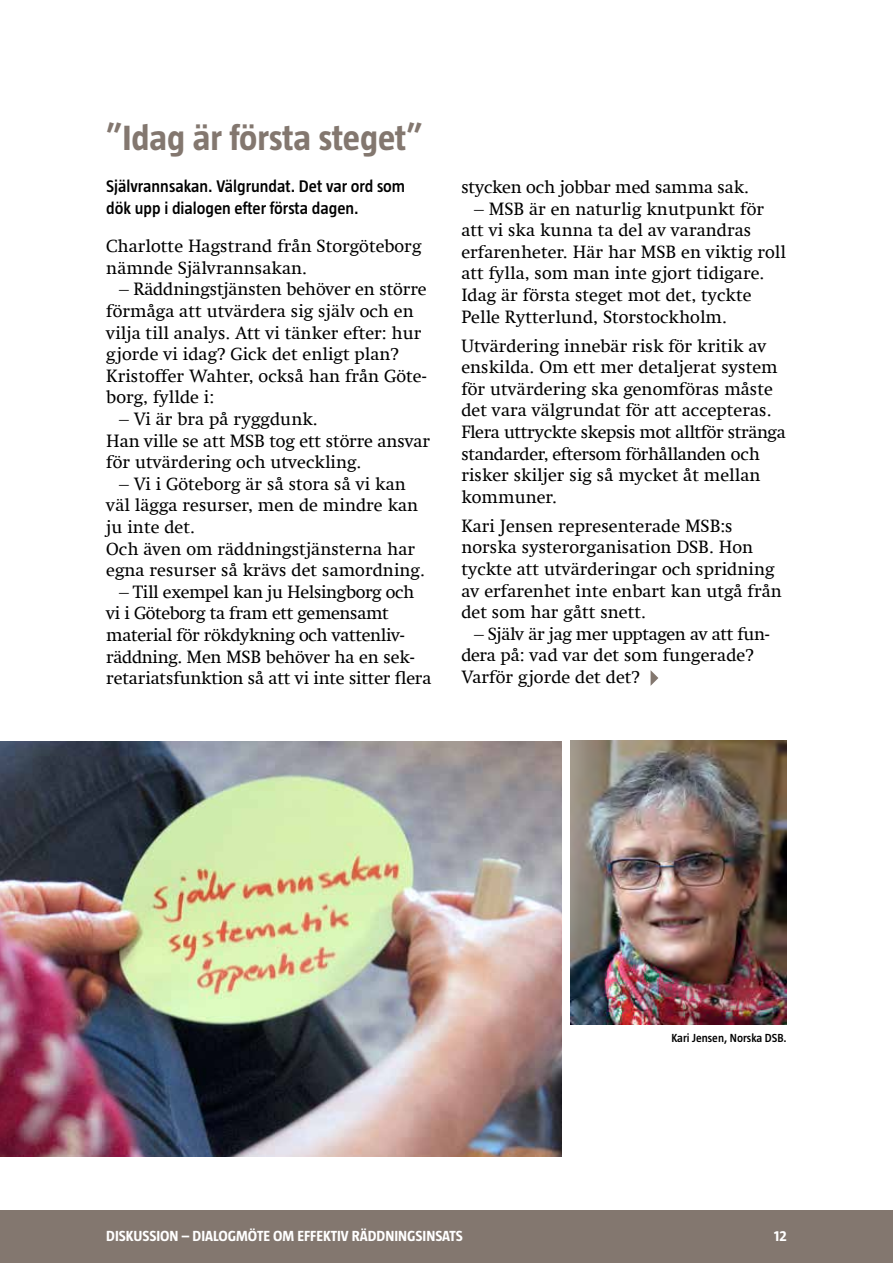
<style>
.page{position:relative;width:893px;height:1263px;background:#fff}
.page>*{position:absolute;margin:0;border:0;box-sizing:border-box;transform-origin:0 0}
.t1{font:700 36px "Taz";color:#83776f}
.t2{font:18px/21.6px "Swift Com";color:#000}
.t3{font:18px/21.6px "Swift Com";letter-spacing:-.02em;color:#000}
.t4{font:600 17.25px/21.6px "Taz";color:#000}
.t5{font:700 15px "Taz";color:#fff}
.t6{font:600 12px "Taz";color:#000}
</style>
<div class="page">
<div style="left:0;top:1210px;width:893px;height:53px;background:#83776f"></div>
<img style="left:0;top:741px;width:562px;height:416px">
<img style="left:571px;top:740px;width:216px;height:285px">
<svg style="left:651px;top:670px;width:7px;height:16px"></svg>
<h1 class="t1" style="left:106px;top:118px;width:318px">”Idag är första steget”</h1>
<p class="t4" style="left:106px;top:175px;width:300px">Självrannsakan. Välgrundat. Det var ord som dök upp i dialogen efter första dagen.</p>
<p class="t2" style="left:106px;top:235px;width:317px">Charlotte Hagstrand från Storgöteborg nämnde Självrannsakan.</p>
<p class="t2" style="left:106px;top:279px;width:322px;text-indent:13px">– Räddningstjänsten behöver en större förmåga att utvärdera sig själv och en vilja till analys. Att vi tänker efter: hur gjorde vi idag? Gick det enligt plan?<br>Kristoffer Wahter, också han från Göte&shy;borg, fyllde i:</p>
<p class="t2" style="left:106px;top:408px;width:325px;text-indent:13px">– Vi är bra på ryggdunk.<br>Han ville se att MSB tog ett större ansvar för utvärdering och utveckling.</p>
<p class="t2" style="left:106px;top:473px;width:320px;text-indent:13px">– Vi i Göteborg är så stora så vi kan väl lägga resurser, men de mindre kan ju inte det.<br>Och även om räddningstjänsterna har egna resurser så krävs det samordning.</p>
<p class="t3" style="left:106px;top:581px;width:327px;text-indent:13px">– Till exempel kan ju Helsingborg och vi i Göteborg ta fram ett gemensamt material för rökdykning och vattenliv&shy;räddning. Men MSB behöver ha en sek&shy;retariatsfunktion så att vi inte sitter flera</p>
<p class="t2" style="left:461px;top:176px;width:289px">stycken och jobbar med samma sak.</p>
<p class="t2" style="left:461px;top:198px;width:326px;text-indent:13px">– MSB är en naturlig knutpunkt för att vi ska kunna ta del av varandras erfarenheter. Här har MSB en viktig roll att fylla, som man inte gjort tidigare.<br>Idag är första steget mot det, tyckte Pelle Rytterlund, Storstockholm.</p>
<p class="t2" style="left:461px;top:335px;width:326px">Utvärdering innebär risk för kritik av enskilda. Om ett mer detaljerat system för utvärdering ska genomföras måste det vara välgrundat för att accepteras.<br>Flera uttryckte skepsis mot alltför stränga standarder, eftersom förhållanden och risker skiljer sig så mycket åt mellan kommuner.</p>
<p class="t2" style="left:461px;top:515px;width:322px">Kari Jensen representerade MSB:s norska systerorganisation DSB. Hon tyckte att utvärderingar och spridning av erfarenhet inte enbart kan utgå från det som har gått snett.</p>
<p class="t2" style="left:461px;top:623px;width:310px;text-indent:13px">– Själv är jag mer upptagen av att fun&shy;dera på: vad var det som fungerade?<br>Varför gjorde det det?</p>
<p class="t6" style="left:671px;top:1031px;width:117px">Kari Jensen, Norska DSB.</p>
<p class="t5" style="left:106px;top:1227px;width:358px">DISKUSSION – DIALOGMÖTE OM EFFEKTIV RÄDDNINGSINSATS</p>
<p class="t5" style="left:774px;top:1227px;width:14px">12</p>
</div>
